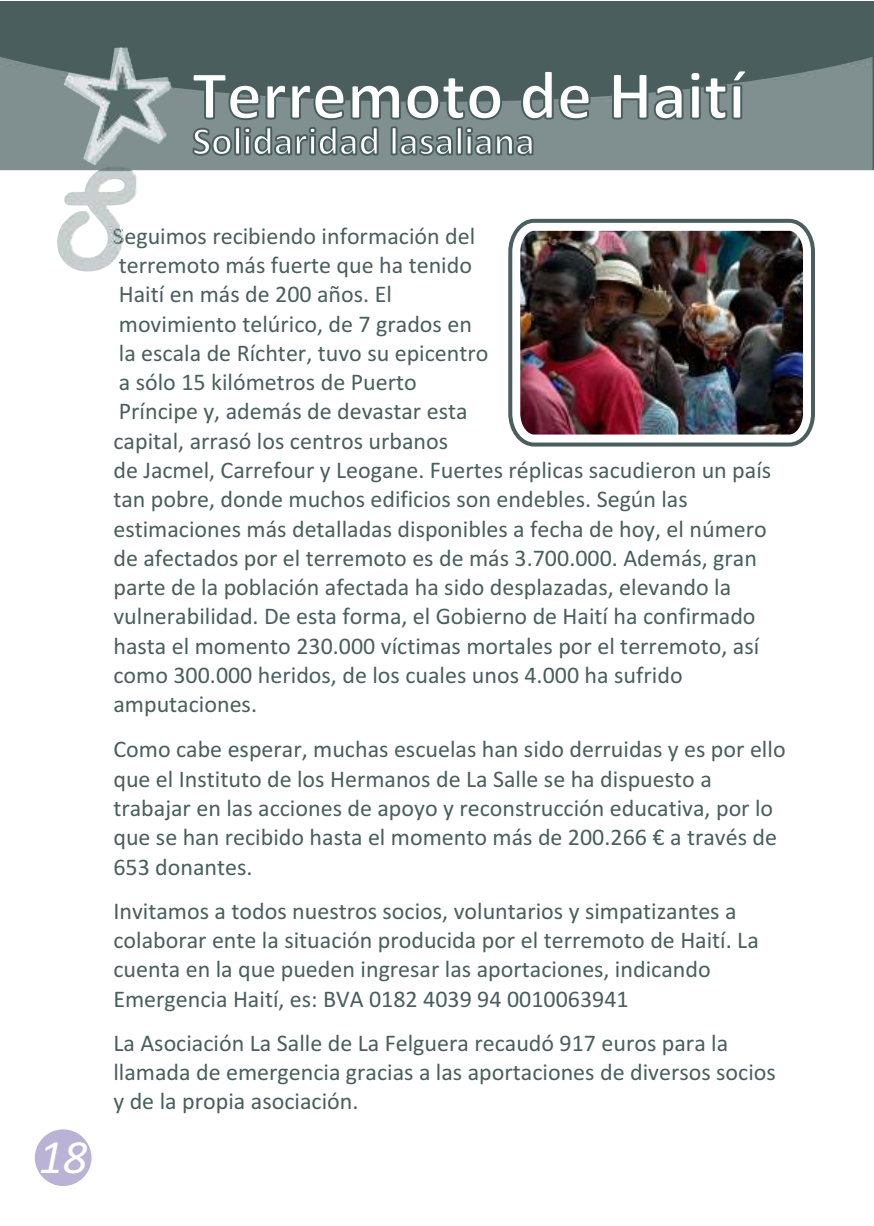
<style>
.page{position:relative;width:874px;height:1226px;background:#fff}
.page>*{position:absolute;margin:0;border:0;box-sizing:border-box;transform-origin:0 0}
.t1{font:700 70px "Calibri";color:#fff}
.t2{font:italic 48px "Calibri";color:#fff}
.t3{font:700 40px "Calibri";color:#fff}
.t4{font:24px/29.2px "Calibri";color:#4a5e5e}
</style>
<div class="page">
<div style="left:0;top:1px;width:873px;height:169px;background:#4a5e5e"></div>
<img style="left:0;top:57px;width:873px;height:113px">
<img style="left:64px;top:57px;width:107px;height:108px">
<img style="left:66px;top:47px;width:107px;height:116px">
<img style="left:57px;top:166px;width:82px;height:106px">
<img style="left:508px;top:218px;width:307px;height:229px">
<div style="left:35px;top:1129px;width:57px;height:57px;background:#bab3d6;border-radius:50%"></div>
<h1 class="t1" style="left:192px;top:66px;width:555px">Terremoto de Haití</h1>
<h3 class="t3" style="left:192px;top:124px;width:344px">Solidaridad lasaliana</h3>
<h2 class="t2" style="left:39px;top:1137px;width:50px">18</h2>
<p class="t4" style="left:113px;top:223px;width:659px">Seguimos recibiendo información del<br>terremoto más fuerte que ha tenido<br>Haití en más de 200 años. El<br>movimiento telúrico, de 7 grados en<br>la escala de Ríchter, tuvo su epicentro<br>a sólo 15 kilómetros de Puerto<br>Príncipe y, además de devastar esta<br>capital, arrasó los centros urbanos<br>de Jacmel, Carrefour y Leogane. Fuertes réplicas sacudieron un país tan pobre, donde muchos edificios son endebles. Según las estimaciones más detalladas disponibles a fecha de hoy, el número de afectados por el terremoto es de más 3.700.000. Además, gran parte de la población afectada ha sido desplazadas, elevando la vulnerabilidad. De esta forma, el Gobierno de Haití ha confirmado hasta el momento 230.000 víctimas mortales por el terremoto, así como 300.000 heridos, de los cuales unos 4.000 ha sufrido amputaciones.</p>
<p class="t4" style="left:113px;top:737px;width:674px">Como cabe esperar, muchas escuelas han sido derruidas y es por ello que el Instituto de los Hermanos de La Salle se ha dispuesto a trabajar en las acciones de apoyo y reconstrucción educativa, por lo que se han recibido hasta el momento más de 200.266 € a través de 653 donantes.</p>
<p class="t4" style="left:113px;top:898px;width:647px">Invitamos a todos nuestros socios, voluntarios y simpatizantes a colaborar ente la situación producida por el terremoto de Haití. La cuenta en la que pueden ingresar las aportaciones, indicando Emergencia Haití, es: BVA 0182 4039 94 0010063941</p>
<p class="t4" style="left:113px;top:1030px;width:664px">La Asociación La Salle de La Felguera recaudó 917 euros para la llamada de emergencia gracias a las aportaciones de diversos socios y de la propia asociación.</p>
</div>
